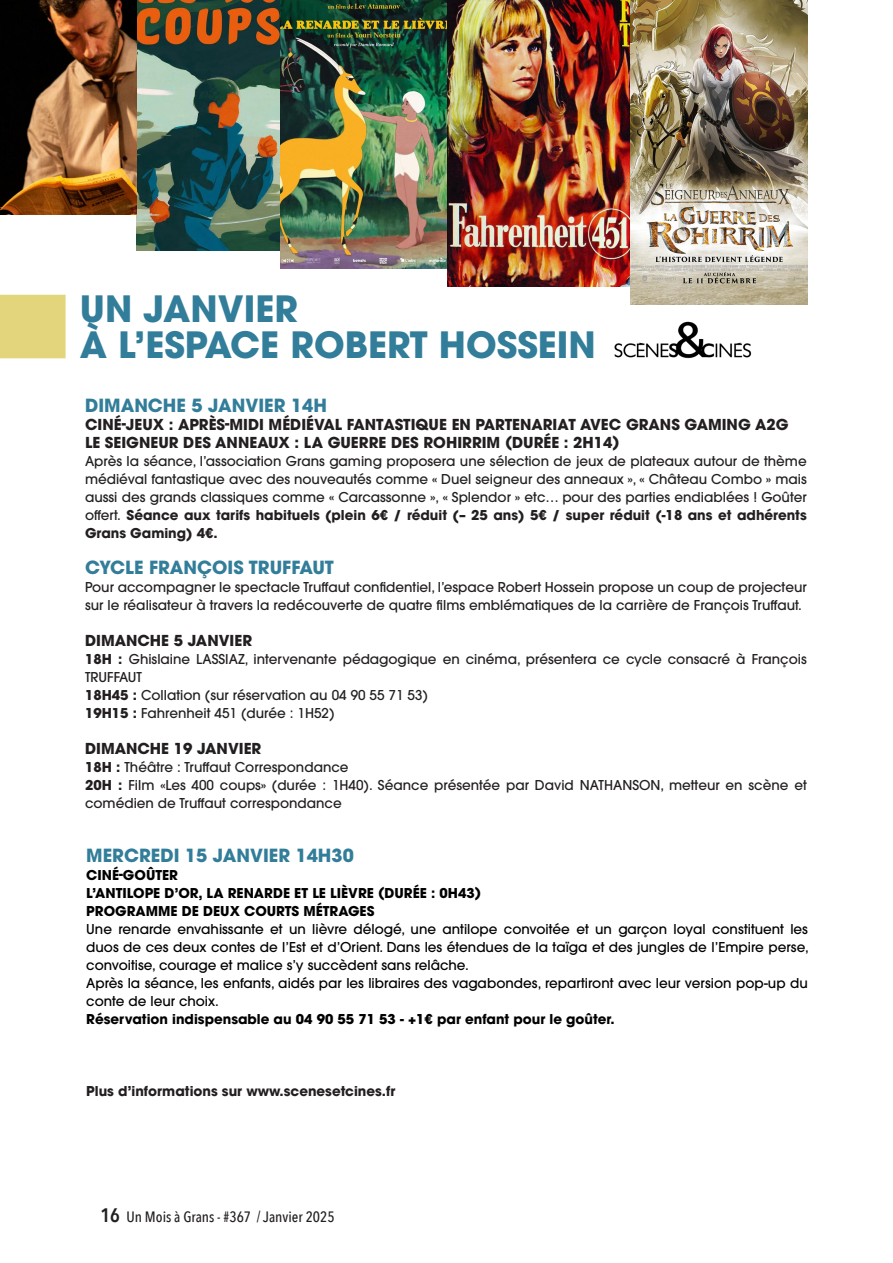
<style>
.page{position:relative;width:893px;height:1263px;background:#fff}
.page>*{position:absolute;margin:0;border:0;box-sizing:border-box;transform-origin:0 0}
.Corps__standard{font:700 36px "ITC Avant Garde Pro";color:#327d99}
.Corps__standard-2{font:700 18px "ITC Avant Garde Pro";color:#327d99}
.Corps__standard-3{font:700 15px "ITC Avant Garde Pro";color:#231f20}
.Corps__standard-4{font:500 15px "Avenir Next Condensed";color:#231f20}
.Corps__standard-5{font:500 13.5px/18px "ITC Avant Garde Pro";color:#231f20}
.Corps__standard-6{font:500 13.5px/18px "ITC Avant Garde Pro";color:#000;text-align:justify}
.Corps__standard-7{font:700 13.5px "ITC Avant Garde Pro";color:#000}
.Corps__standard-8{font:700 13.5px "ITC Avant Garde Pro";color:#231f20}
.s1{font-weight:700}
.s2{font-weight:600;font-size:19.5px}
</style>
<div class="page">
<img style="left:136px;top:0;width:145px;height:250px">
<img style="left:281px;top:0;width:166px;height:268px">
<img style="left:447px;top:0;width:184px;height:286px">
<img style="left:631px;top:0;width:177px;height:304px">
<div style="left:0;top:295px;width:66px;height:63px;background:#e3d57b"></div>
<img style="left:614px;top:321px;width:138px;height:38px">
<img style="left:0;top:0;width:136px;height:214px">
<p class="Corps__standard" style="left:80px;top:285px;width:220px">UN JANVIER</p>
<p class="Corps__standard" style="left:80px;top:321px;width:517px">À L’ESPACE ROBERT HOSSEIN</p>
<p class="Corps__standard-2" style="left:85px;top:394px;width:243px">DIMANCHE 5 JANVIER 14H</p>
<p class="Corps__standard-3" style="left:85px;top:415px;width:705px">CINÉ-JEUX : APRÈS-MIDI MÉDIÉVAL FANTASTIQUE EN PARTENARIAT AVEC GRANS GAMING A2G</p>
<p class="Corps__standard-3" style="left:85px;top:433px;width:536px">LE SEIGNEUR DES ANNEAUX : LA GUERRE DES ROHIRRIM (DURÉE : 2H14)</p>
<p class="Corps__standard-5" style="left:85px;top:452px;width:723px;text-align:justify">Après la séance, l’association Grans gaming proposera une sélection de jeux de plateaux autour de thème médiéval fantastique avec des nouveautés comme « Duel seigneur des anneaux », « Château Combo » mais aussi des grands classiques comme « Carcassonne », « Splendor » etc… pour des parties endiablées ! Goûter offert. <span class="s1">Séance aux tarifs habituels (plein 6€ / réduit (– 25 ans) 5€ / super réduit (-18 ans et adhérents Grans Gaming) 4€.</span></p>
<p class="Corps__standard-2" style="left:85px;top:556px;width:250px">CYCLE FRANÇOIS TRUFFAUT</p>
<p class="Corps__standard-5" style="left:85px;top:578px;width:723px">Pour accompagner le spectacle Truffaut confidentiel, l’espace Robert Hossein propose un coup de projecteur sur le réalisateur à travers la redécouverte de quatre films emblématiques de la carrière de François Truffaut.</p>
<p class="Corps__standard-3" style="left:85px;top:631px;width:169px">DIMANCHE 5 JANVIER</p>
<p class="Corps__standard-5" style="left:85px;top:650px;width:723px"><span class="s1">18H :</span> Ghislaine LASSIAZ, intervenante pédagogique en cinéma, présentera ce cycle consacré à François<br>TRUFFAUT</p>
<p class="Corps__standard-5" style="left:85px;top:686px;width:344px"><span class="s1">18H45 :</span> Collation (sur réservation au 04 90 55 71 53)</p>
<p class="Corps__standard-5" style="left:85px;top:704px;width:251px"><span class="s1">19H15 :</span> Fahrenheit 451 (durée : 1H52)</p>
<p class="Corps__standard-3" style="left:85px;top:739px;width:178px">DIMANCHE 19 JANVIER</p>
<p class="Corps__standard-5" style="left:85px;top:758px;width:265px"><span class="s1">18H :</span> Théâtre : Truffaut Correspondance</p>
<p class="Corps__standard-5" style="left:85px;top:776px;width:723px"><span class="s1">20H :</span> Film «Les 400 coups» (durée : 1H40). Séance présentée par David NATHANSON, metteur en scène et comédien de Truffaut correspondance</p>
<p class="Corps__standard-2" style="left:86px;top:844px;width:269px">MERCREDI 15 JANVIER 14H30</p>
<p class="Corps__standard-7" style="left:86px;top:866px;width:93px">CINÉ-GOÛTER</p>
<p class="Corps__standard-7" style="left:86px;top:884px;width:396px">L’ANTILOPE D’OR, LA RENARDE ET LE LIÈVRE (DURÉE : 0H43)</p>
<p class="Corps__standard-7" style="left:86px;top:902px;width:290px">PROGRAMME DE DEUX COURTS MÉTRAGES</p>
<p class="Corps__standard-6" style="left:86px;top:920px;width:724px">Une renarde envahissante et un lièvre délogé, une antilope convoitée et un garçon loyal constituent les duos de ces deux contes de l’Est et d’Orient. Dans les étendues de la taïga et des jungles de l’Empire perse, convoitise, courage et malice s’y succèdent sans relâche.</p>
<p class="Corps__standard-6" style="left:86px;top:974px;width:723px">Après la séance, les enfants, aidés par les libraires des vagabondes, repartiront avec leur version pop-up du conte de leur choix.</p>
<p class="Corps__standard-7" style="left:86px;top:1010px;width:530px">Réservation indispensable au 04 90 55 71 53 - +1€ par enfant pour le goûter.</p>
<p class="Corps__standard-8" style="left:86px;top:1082px;width:311px">Plus d’informations sur www.scenesetcines.fr</p>
<p class="Corps__standard-4" style="left:101px;top:1208px;width:236px"><span class="s2">16</span> Un Mois à Grans - #367 / Janvier 2025</p>
</div>
